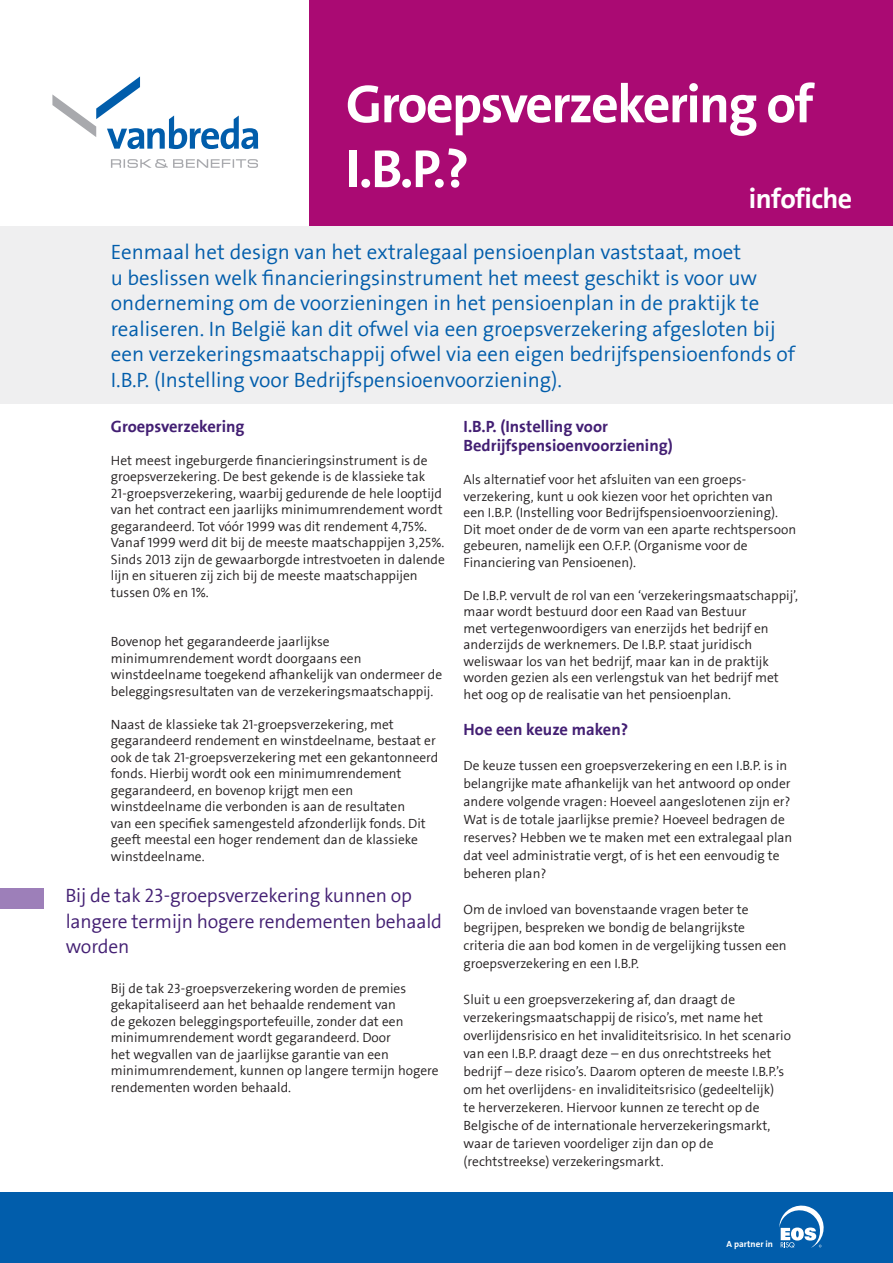
<style>
.page{position:relative;width:893px;height:1263px;background:#fff}
.page>*{position:absolute;margin:0;border:0;box-sizing:border-box;transform-origin:0 0}
.titel_fiche{font:54px/64.8px "The Sans LF Bold";letter-spacing:-.03em;color:#fff}
.t1{font:27.9px "The Sans LF Bold";color:#fff}
.inleiding{font:300 21px/25.5px "The Sans LF Semi";color:#015dab}
.quote{font:300 19.5px/25.5px "The Sans LF Semi";letter-spacing:-.01em;color:#431f73}
.subtitel{font:16.5px/19.8px "The Sans LF Bold";color:#431f73}
.tekst{font:300 13.5px/16.5px "The Sans LF Semi";color:#231f20}
.t2{font:9px "The Sans LF Bold";color:#fff}
</style>
<div class="page">
<div style="left:0;top:1192px;width:893px;height:71px;background:#015dab"></div>
<div style="left:309px;top:0;width:584px;height:232px;background:#aa0a73"></div>
<div style="left:0;top:227px;width:893px;height:177px;background:#efeff0"></div>
<svg style="left:52px;top:76px;width:206px;height:73px"></svg>
<svg style="left:111px;top:159px;width:147px;height:9px"></svg>
<svg style="left:779px;top:1205px;width:45px;height:43px"></svg>
<div style="left:0;top:888px;width:44px;height:21px;background:#9d7fb9"></div>
<p class="titel_fiche" style="left:346px;top:73px;width:469px">Groepsverzekering of<br>I.B.P.?</p>
<p class="t1" style="left:749px;top:184px;width:105px">in f o f ic h e</p>
<p class="inleiding" style="left:111px;top:240px;width:686px">Eenmaal het design van het extralegaal pensioenplan vaststaat, moet<br>u beslissen welk financieringsinstrument het meest geschikt is voor uw onderneming om de voorzieningen in het pensioenplan in de praktijk te realiseren. In België kan dit ofwel via een groepsverzekering afgesloten bij een verzekeringsmaatschappij ofwel via een eigen bedrijfspensioenfonds of I.B.P. (Instelling voor Bedrijfspensioenvoorziening).</p>
<p class="subtitel" style="left:111px;top:417px;width:135px">Groepsverzekering</p>
<p class="tekst" style="left:111px;top:452px;width:335px">Het meest ingeburgerde financieringsinstrument is de groepsverzekering. De best gekende is de klassieke tak 21-groepsverzekering, waarbij gedurende de hele looptijd van het contract een jaarlijks minimumrendement wordt gegarandeerd. Tot vóór 1999 was dit rendement 4,75%.<br>Vanaf 1999 werd dit bij de meeste maatschappijen 3,25%.</p>
<p class="tekst" style="left:111px;top:551px;width:336px">Sinds 2013 zijn de gewaarborgde intrestvoeten in dalende lijn en situeren zij zich bij de meeste maatschappijen tussen 0% en 1%.</p>
<p class="tekst" style="left:111px;top:634px;width:333px">Bovenop het gegarandeerde jaarlijkse minimumrendement wordt doorgaans een winstdeelname toegekend afhankelijk van ondermeer de beleggingsresultaten van de verzekeringsmaatschappij.</p>
<p class="tekst" style="left:111px;top:716px;width:329px">Naast de klassieke tak 21-groepsverzekering, met gegarandeerd rendement en winstdeelname, bestaat er ook de tak 21-groepsverzekering met een gekantonneerd fonds. Hierbij wordt ook een minimumrendement gegarandeerd, en bovenop krijgt men een winstdeelname die verbonden is aan de resultaten<br>van een specifiek samengesteld afzonderlijk fonds. Dit geeft meestal een hoger rendement dan de klassieke winstdeelname.</p>
<p class="quote" style="left:65px;top:883px;width:378px">Bij de tak 23-groepsverzekering kunnen op langere termijn hogere rendementen behaald worden</p>
<p class="tekst" style="left:111px;top:980px;width:329px">Bij de tak 23-groepsverzekering worden de premies gekapitaliseerd aan het behaalde rendement van<br>de gekozen beleggingsportefeuille, zonder dat een minimumrendement wordt gegarandeerd. Door<br>het wegvallen van de jaarlijkse garantie van een minimumrendement, kunnen op langere termijn hogere rendementen worden behaald.</p>
<p class="subtitel" style="left:464px;top:416px;width:211px">I.B.P. (Instelling voor<br>Bedrijfspensioenvoorziening)</p>
<p class="tekst" style="left:464px;top:472px;width:334px">Als alternatief voor het afsluiten van een groeps&shy;verzekering, kunt u ook kiezen voor het oprichten van een I.B.P. (Instelling voor Bedrijfspensioenvoorziening).<br>Dit moet onder de de vorm van een aparte rechtspersoon gebeuren, namelijk een O.F.P. (Organisme voor de Financiering van Pensioenen).</p>
<p class="tekst" style="left:464px;top:587px;width:336px">De I.B.P. vervult de rol van een ‘verzekeringsmaatschappij’, maar wordt bestuurd door een Raad van Bestuur<br>met vertegenwoordigers van enerzijds het bedrijf en anderzijds de werknemers. De I.B.P. staat juridisch weliswaar los van het bedrijf, maar kan in de praktijk worden gezien als een verlengstuk van het bedrijf met het oog op de realisatie van het pensioenplan.</p>
<p class="subtitel" style="left:464px;top:720px;width:166px">Hoe een keuze maken?</p>
<p class="tekst" style="left:464px;top:757px;width:330px;line-height:18px">De keuze tussen een groepsverzekering en een I.B.P. is in belangrijke mate afhankelijk van het antwoord op onder andere volgende vragen: Hoeveel aangeslotenen zijn er?<br>Wat is de totale jaarlijkse premie? Hoeveel bedragen de reserves? Hebben we te maken met een extralegaal plan dat veel administratie vergt, of is het een eenvoudig te beheren plan?</p>
<p class="tekst" style="left:464px;top:901px;width:325px;line-height:18px">Om de invloed van bovenstaande vragen beter te begrijpen, bespreken we bondig de belangrijkste criteria die aan bod komen in de vergelijking tussen een groepsverzekering en een I.B.P.</p>
<p class="tekst" style="left:464px;top:991px;width:329px;line-height:18px">Sluit u een groepsverzekering af, dan draagt de verzekeringsmaatschappij de risico’s, met name het overlijdensrisico en het invaliditeitsrisico. In het scenario van een I.B.P. draagt deze – en dus onrechtstreeks het bedrijf – deze risico’s. Daarom opteren de meeste I.B.P.’s om het overlijdens- en invaliditeitsrisico (gedeeltelijk)<br>te herverzekeren. Hiervoor kunnen ze terecht op de Belgische of de internationale herverzekeringsmarkt, waar de tarieven voordeliger zijn dan op de (rechtstreekse) verzekeringsmarkt.</p>
<p class="t2" style="left:726px;top:1239px;width:48px">A partner in</p>
</div>
